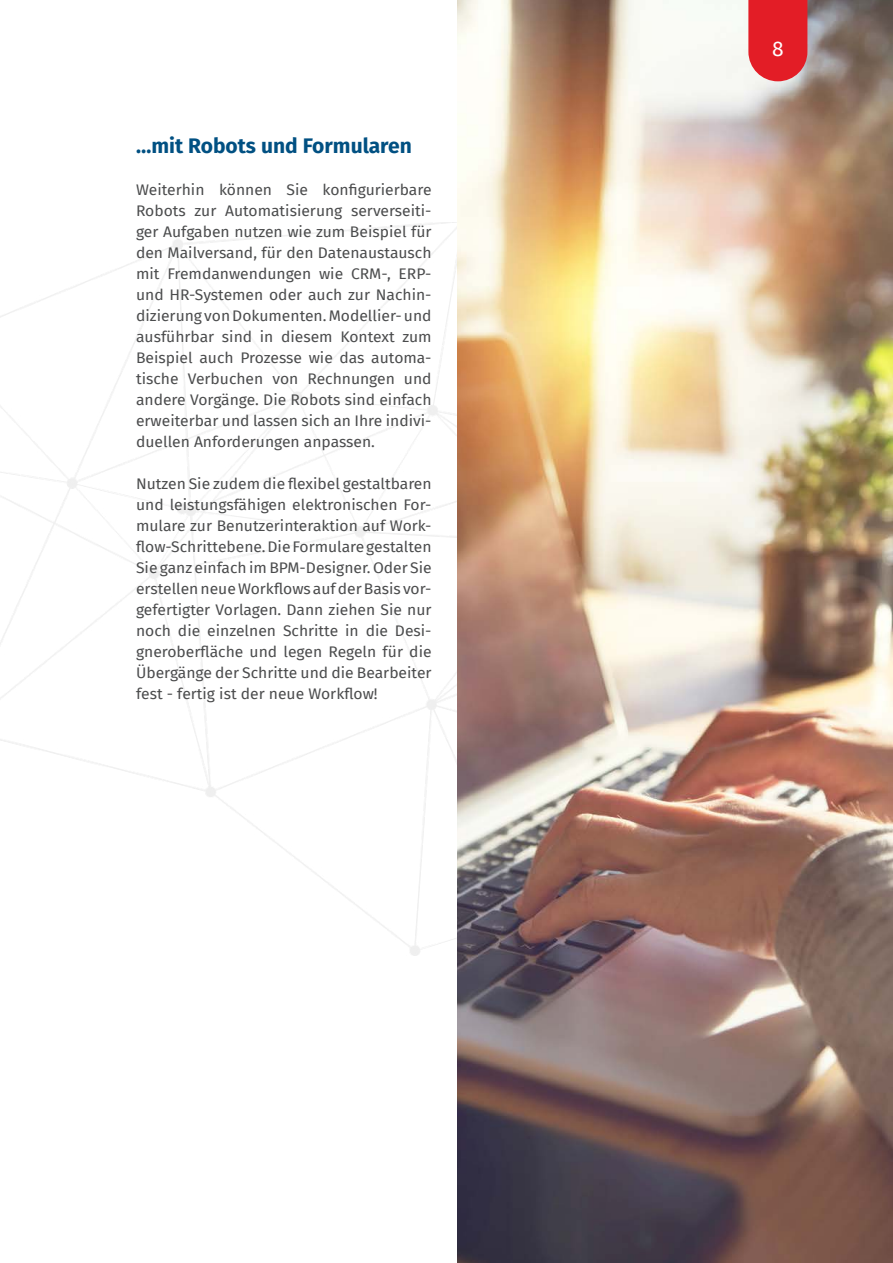
<style>
.page{position:relative;width:893px;height:1263px;background:#fff}
.page>*{position:absolute;margin:0;border:0;box-sizing:border-box;transform-origin:0 0}
.Überschrift_1{font:700 21px "Fira Sans";color:#015082}
.t1{font:21px "Fira Sans";color:#fff}
.Fließext{font:15px/21px "Fira Sans";color:#4b4c4d;text-align:justify;scale:1.04 1}
</style>
<div class="page">
<img style="left:457px;top:0;width:436px;height:1263px">
<svg style="left:748px;top:0;width:59px;height:81px;background:#e22c34"></svg>
<p class="Überschrift_1" style="left:136px;top:128px;width:277px">…mit Robots und Formularen</p>
<p class="Fließext" style="left:136px;top:179px;width:286px">Weiterhin können Sie konfigurierbare Robots zur Automatisierung serverseiti&shy;ger Aufgaben nutzen wie zum Beispiel für den Mailversand, für den Datenaustausch mit Fremdanwendungen wie CRM-, ERP&shy;und HR-Systemen oder auch zur Nachin&shy;dizierung von Dokumenten. Modellier- und ausführbar sind in diesem Kontext zum Beispiel auch Prozesse wie das automa&shy;tische Verbuchen von Rechnungen und andere Vorgänge. Die Robots sind einfach erweiterbar und lassen sich an Ihre indivi&shy;duellen Anforderungen anpassen.</p>
<p class="Fließext" style="left:136px;top:473px;width:286px">Nutzen Sie zudem die flexibel gestaltbaren und leistungsfähigen elektronischen For&shy;mulare zur Benutzerinteraktion auf Work&shy;flow-Schrittebene. Die Formulare gestalten Sie ganz einfach im BPM-Designer. Oder Sie erstellen neue Workflows auf der Basis vor&shy;gefertigter Vorlagen. Dann ziehen Sie nur noch die einzelnen Schritte in die Desi&shy;gneroberfläche und legen Regeln für die Übergänge der Schritte und die Bearbeiter fest - fertig ist der neue Workflow!</p>
<h1 class="t1" style="left:772px;top:33px;width:13px">8</h1>
</div>
